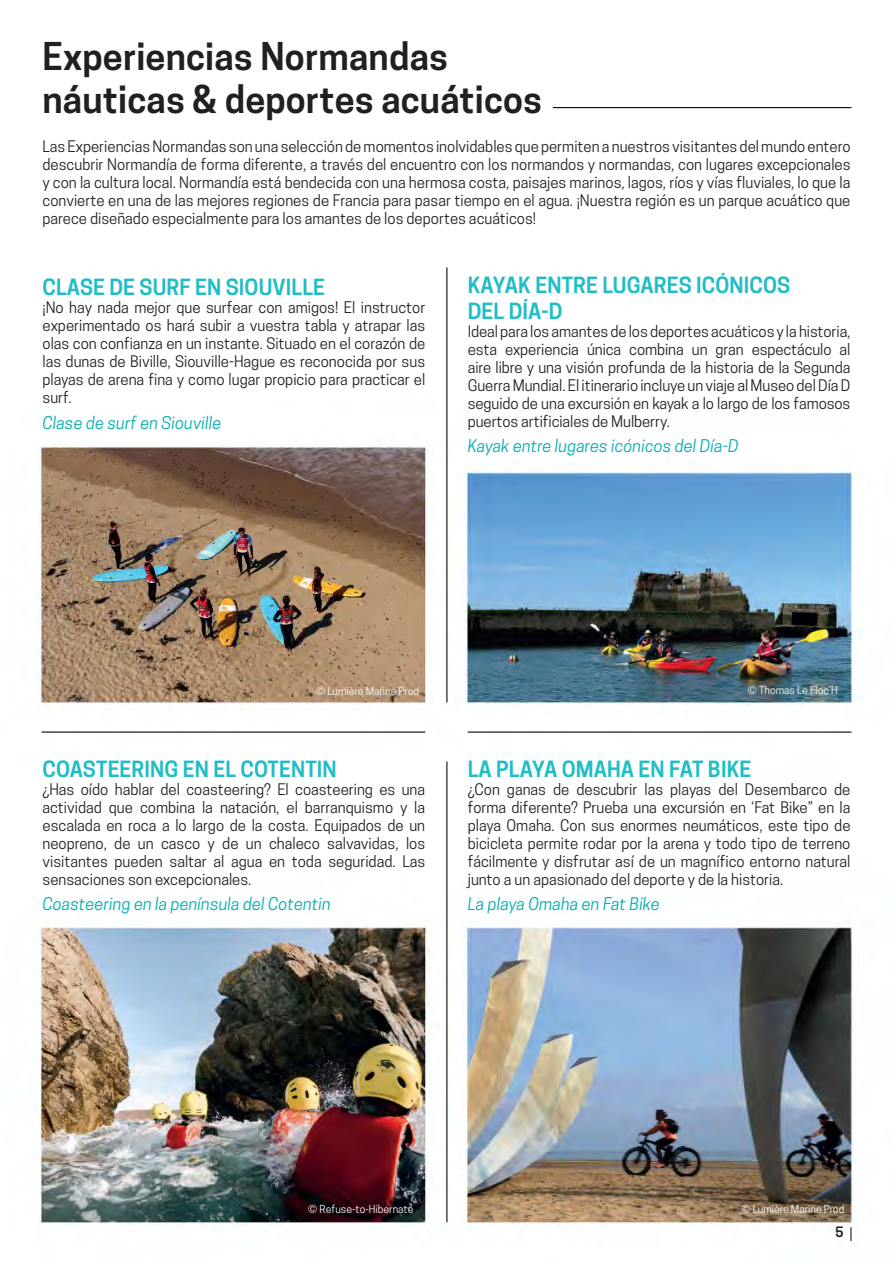
<style>
.page{position:relative;width:893px;height:1263px;background:#fff}
.page>*{position:absolute;margin:0;border:0;box-sizing:border-box;transform-origin:0 0}
.t1{font:600 36px "Cooper Hewitt";letter-spacing:.005em;color:#231f20}
.t2{font:600 21px "Cooper Hewitt";letter-spacing:.005em;color:#21bdc6}
.t3{font:italic 16.5px "Cooper Hewitt";letter-spacing:.005em;color:#00adaf}
.t4{font:15px/18px "Cooper Hewitt";color:#231f20;text-align:justify}
.t5{font:600 13.5px "Cooper Hewitt";color:#231f20}
.t6{font:10.5px "Cooper Hewitt";color:#fefcfd}
</style>
<div class="page">
<img style="left:35px;top:107px;width:822px;height:1135px">
<p class="t1" style="left:43px;top:35px;width:407px">Experiencias Normandas</p>
<p class="t1" style="left:43px;top:78px;width:501px">náuticas &amp; deportes acuáticos</p>
<p class="t4" style="left:43px;top:138px;width:809px">Las Experiencias Normandas son una selección de momentos inolvidables que permiten a nuestros visitantes del mundo entero descubrir Normandía de forma diferente, a través del encuentro con los normandos y normandas, con lugares excepcionales y con la cultura local. Normandía está bendecida con una hermosa costa, paisajes marinos, lagos, ríos y vías fluviales, lo que la convierte en una de las mejores regiones de Francia para pasar tiempo en el agua. ¡Nuestra región es un parque acuático que parece diseñado especialmente para los amantes de los deportes acuáticos!</p>
<p class="t2" style="left:43px;top:275px;width:284px">CLASE DE SURF EN SIOUVILLE</p>
<p class="t4" style="left:43px;top:299px;width:384px">¡No hay nada mejor que surfear con amigos! El instructor experimentado os hará subir a vuestra tabla y atrapar las olas con confianza en un instante. Situado en el corazón de las dunas de Biville, Siouville-Hague es reconocida por sus playas de arena fina y como lugar propicio para practicar el surf.</p>
<p class="t3" style="left:43px;top:413px;width:181px">Clase de surf en Siouville</p>
<p class="t2" style="left:468px;top:273px;width:324px">KAYAK ENTRE LUGARES ICÓNICOS</p>
<p class="t2" style="left:468px;top:298px;width:96px">DEL DÍA-D</p>
<p class="t4" style="left:468px;top:322px;width:384px">Ideal para los amantes de los deportes acuáticos y la historia, esta experiencia única combina un gran espectáculo al aire libre y una visión profunda de la historia de la Segunda Guerra Mundial. El itinerario incluye un viaje al Museo del Día D seguido de una excursión en kayak a lo largo de los famosos puertos artificiales de Mulberry.</p>
<p class="t3" style="left:468px;top:436px;width:273px">Kayak entre lugares icónicos del Día-D</p>
<p class="t6" style="left:316px;top:684px;width:105px">© Lumière Marine Prod</p>
<p class="t2" style="left:43px;top:756px;width:296px">COASTEERING EN EL COTENTIN</p>
<p class="t4" style="left:43px;top:780px;width:384px">¿Has oído hablar del coasteering? El coasteering es una actividad que combina la natación, el barranquismo y la escalada en roca a lo largo de la costa. Equipados de un neopreno, de un casco y de un chaleco salvavidas, los visitantes pueden saltar al agua en toda seguridad. Las sensaciones son excepcionales.</p>
<p class="t3" style="left:43px;top:894px;width:290px">Coasteering en la península del Cotentin</p>
<p class="t6" style="left:747px;top:683px;width:92px">© Thomas Le Floc’H</p>
<p class="t2" style="left:468px;top:756px;width:285px">LA PLAYA OMAHA EN FAT BIKE</p>
<p class="t4" style="left:468px;top:780px;width:384px">¿Con ganas de descubrir las playas del Desembarco de forma diferente? Prueba una excursión en ‘Fat Bike” en la playa Omaha. Con sus enormes neumáticos, este tipo de bicicleta permite rodar por la arena y todo tipo de terreno fácilmente y disfrutar así de un magnífico entorno natural junto a un apasionado del deporte y de la historia.</p>
<p class="t3" style="left:468px;top:894px;width:194px">La playa Omaha en Fat Bike</p>
<p class="t6" style="left:308px;top:1203px;width:107px">© Refuse-to-Hibernate</p>
<p class="t6" style="left:741px;top:1203px;width:105px">© Lumière Marine Prod</p>
<p class="t5" style="left:835px;top:1224px;width:10px">5</p>
</div>
